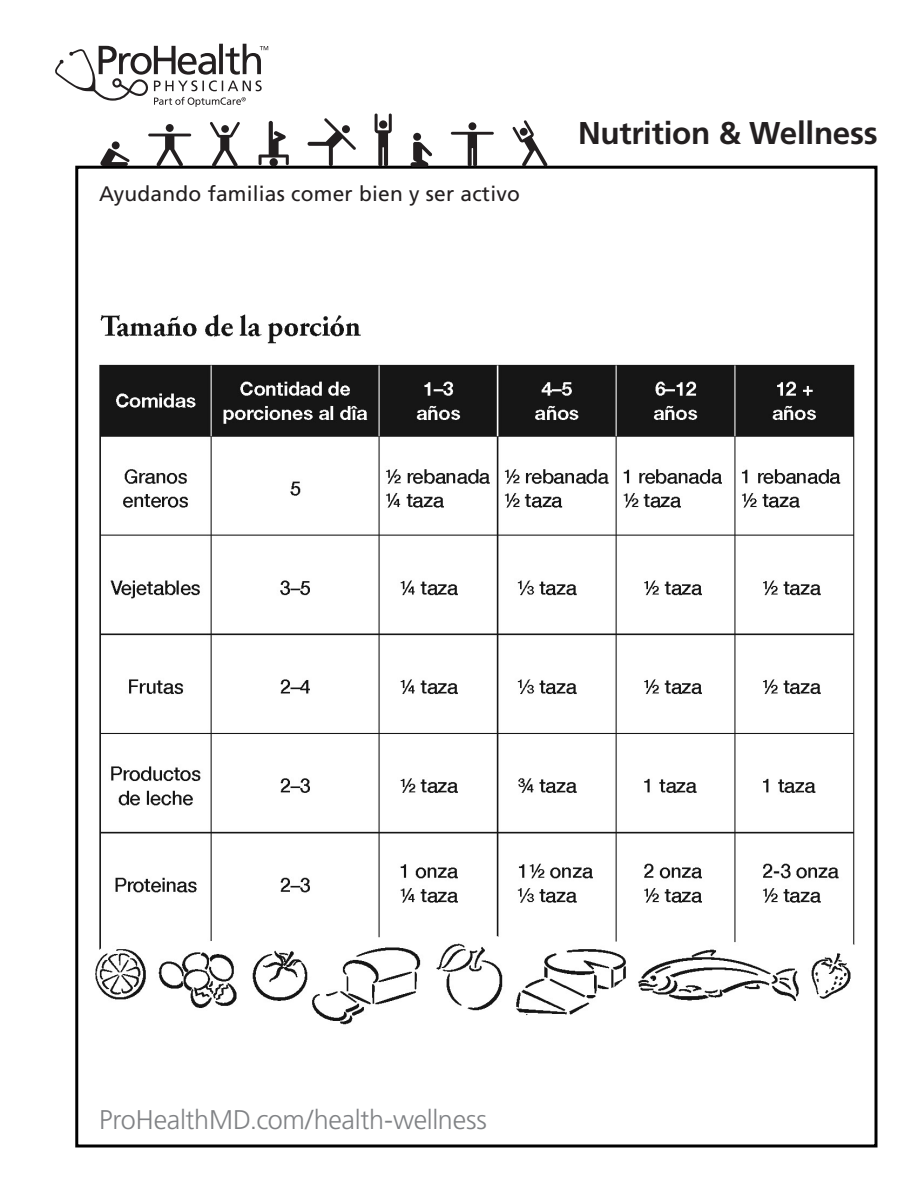
<style>
.page{position:relative;width:918px;height:1188px;background:#fff}
.page>*{position:absolute;margin:0;border:0;box-sizing:border-box;transform-origin:0 0}
.SUB_HEAD{font:700 31.5px "Frutiger LT Pro";letter-spacing:-.01em;color:#231f20}
.t1{font:300 27px "Frutiger LT Pro";letter-spacing:-.01em;color:#808285}
.t2{font:21px "Frutiger LT Pro";letter-spacing:.01em;color:#231f20}
</style>
<div class="page">
<img style="left:75px;top:43px;width:803px;height:982px">
<svg style="left:210px;top:122px;width:30px;height:45px"></svg>
<div style="left:221px;top:125px;width:8px;height:8px;background:#231f20;border-radius:50%"></div>
<svg style="left:308px;top:118px;width:48px;height:48px"></svg>
<div style="left:342px;top:125px;width:8px;height:8px;background:#231f20;border-radius:50%"></div>
<svg style="left:451px;top:132px;width:43px;height:34px"></svg>
<div style="left:468px;top:122px;width:8px;height:8px;background:#231f20;border-radius:50%"></div>
<svg style="left:100px;top:148px;width:30px;height:18px"></svg>
<div style="left:112px;top:141px;width:8px;height:8px;background:#231f20;border-radius:50%"></div>
<svg style="left:148px;top:134px;width:43px;height:32px"></svg>
<div style="left:166px;top:124px;width:8px;height:8px;background:#231f20;border-radius:50%"></div>
<svg style="left:259px;top:121px;width:30px;height:44px"></svg>
<div style="left:270px;top:158px;width:8px;height:8px;background:#231f20;border-radius:50%"></div>
<svg style="left:375px;top:114px;width:17px;height:52px"></svg>
<div style="left:379px;top:120px;width:8px;height:9px;background:#231f20;border-radius:50%"></div>
<svg style="left:411px;top:142px;width:21px;height:25px"></svg>
<div style="left:413px;top:133px;width:8px;height:8px;background:#231f20;border-radius:50%"></div>
<svg style="left:512px;top:120px;width:35px;height:46px"></svg>
<div style="left:520px;top:128px;width:8px;height:8px;background:#231f20;border-radius:50%"></div>
<svg style="left:55px;top:44px;width:213px;height:63px"></svg>
<p class="t2" style="left:99px;top:182px;width:422px">Ayudando familias comer bien y ser activo</p>
<p class="SUB_HEAD" style="left:578px;top:114px;width:301px">Nutrition &amp; Wellness</p>
<p class="t1" style="left:99px;top:1104px;width:389px">ProHealthMD.com/health-wellness</p>
</div>
